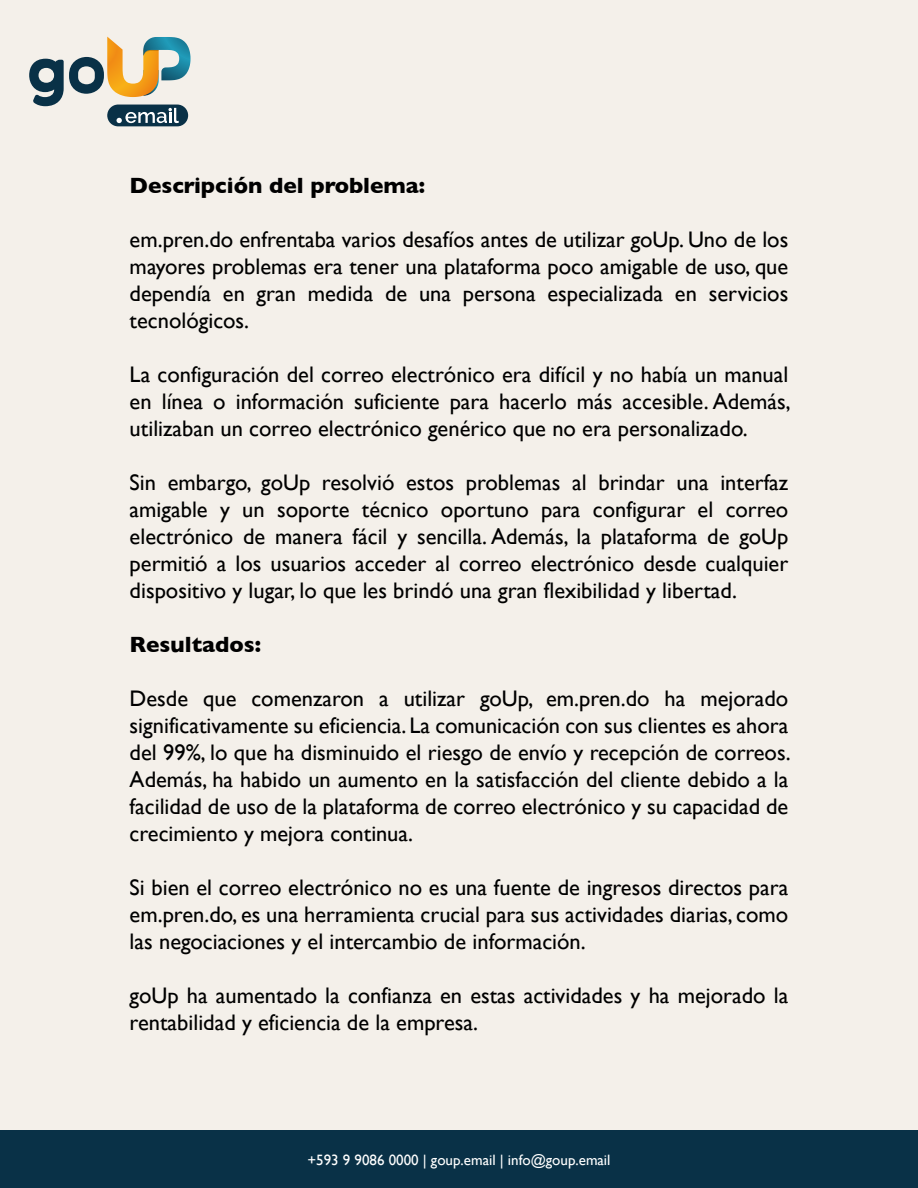
<style>
.page{position:relative;width:918px;height:1188px;background:#f4f0ea}
.page>*{position:absolute;margin:0;border:0;box-sizing:border-box;transform-origin:0 0}
.t1{font:22.5px/27px "Gill Sans";color:#000;text-align:justify}
.t2{font:700 22.5px "Gill Sans";color:#000}
.t3{font:15px "Gill Sans";color:#fff}
</style>
<div class="page">
<div style="left:0;top:1131px;width:918px;height:57px;background:#093147"></div>
<div style="left:107px;top:105px;width:81px;height:21px;background:#093147;border-radius:11px"></div>
<svg style="left:29px;top:37px;width:162px;height:86px"></svg>
<p class="t2" style="left:130px;top:167px;width:297px">Descripción del problema:</p>
<p class="t1" style="left:130px;top:226px;width:660px">em.pren.do enfrentaba varios desafíos antes de utilizar goUp. Uno de los mayores problemas era tener una plataforma poco amigable de uso, que dependía en gran medida de una persona especializada en servicios tecnológicos.</p>
<p class="t1" style="left:130px;top:361px;width:662px">La configuración del correo electrónico era difícil y no había un manual en línea o información suficiente para hacerlo más accesible. Además, utilizaban un correo electrónico genérico que no era personalizado.</p>
<p class="t1" style="left:130px;top:469px;width:660px">Sin embargo, goUp resolvió estos problemas al brindar una interfaz amigable y un soporte técnico oportuno para configurar el correo electrónico de manera fácil y sencilla. Además, la plataforma de goUp permitió a los usuarios acceder al correo electrónico desde cualquier dispositivo y lugar, lo que les brindó una gran flexibilidad y libertad.</p>
<p class="t2" style="left:130px;top:626px;width:133px">Resultados:</p>
<p class="t1" style="left:130px;top:685px;width:662px">Desde que comenzaron a utilizar goUp, em.pren.do ha mejorado significativamente su eficiencia. La comunicación con sus clientes es ahora del 99%, lo que ha disminuido el riesgo de envío y recepción de correos.<br>Además, ha habido un aumento en la satisfacción del cliente debido a la facilidad de uso de la plataforma de correo electrónico y su capacidad de crecimiento y mejora continua.</p>
<p class="t1" style="left:130px;top:874px;width:660px">Si bien el correo electrónico no es una fuente de ingresos directos para em.pren.do, es una herramienta crucial para sus actividades diarias, como las negociaciones y el intercambio de información.</p>
<p class="t1" style="left:130px;top:982px;width:660px">goUp ha aumentado la confianza en estas actividades y ha mejorado la rentabilidad y eficiencia de la empresa.</p>
<p class="t3" style="left:307px;top:1151px;width:305px">+593 9 9086 0000 | goup.email | info@goup.email</p>
</div>
